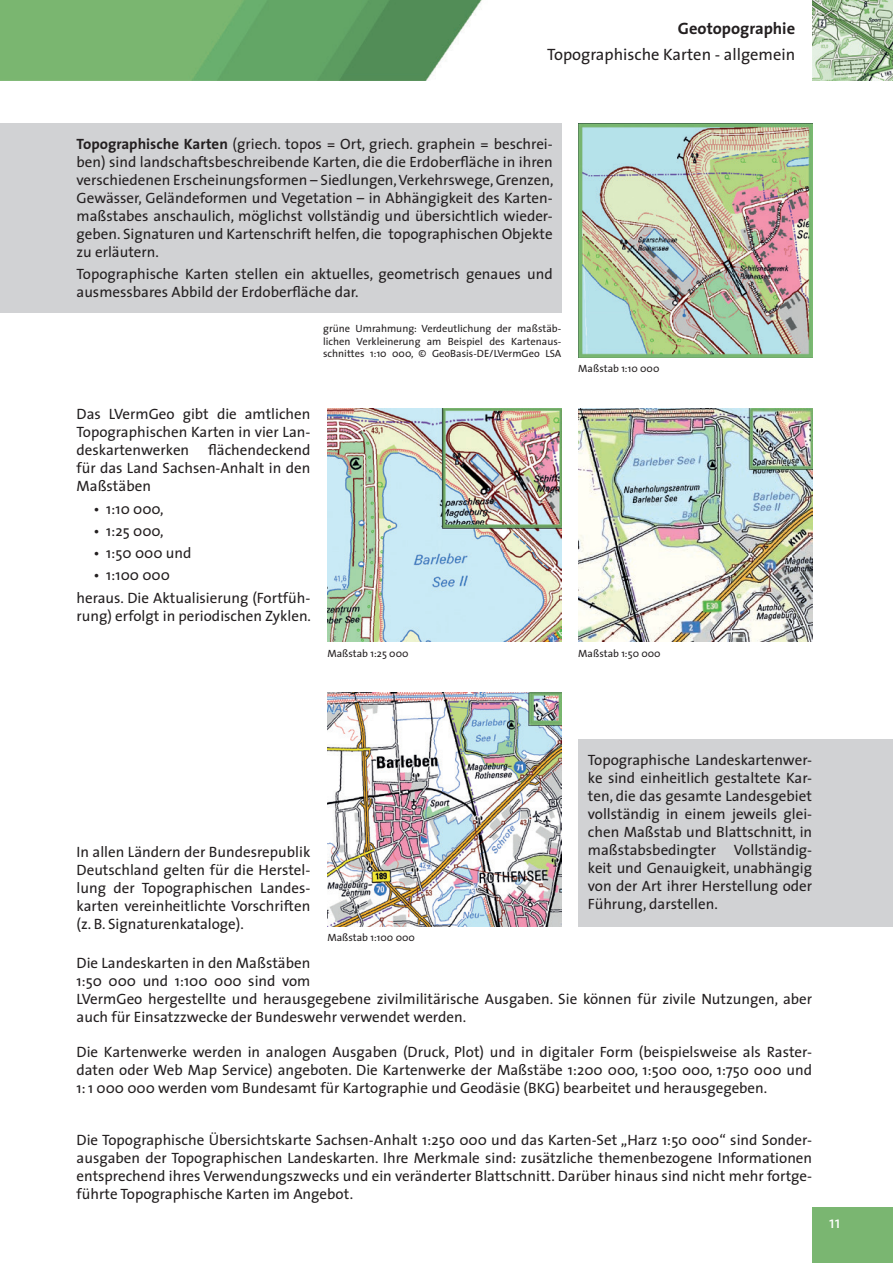
<style>
.page{position:relative;width:893px;height:1263px;background:#fff}
.page>*{position:absolute;margin:0;border:0;box-sizing:border-box;transform-origin:0 0}
.Text{font:16.5px/25.5px "The Sans";color:#231f20;text-align:right}
.t1{font:16.5px "The Sans";color:#fff}
.Text-2{font:15px/18px "The Sans";color:#231f20;text-align:justify}
.Text-3{font:10.5px/12.6px "The Sans";color:#231f20;text-align:justify}
.s1{font-weight:700}
</style>
<div class="page">
<img style="left:0;top:0;width:482px;height:81px">
<div style="left:812px;top:1208px;width:81px;height:55px;background:#7ab671"></div>
<img style="left:812px;top:0;width:81px;height:81px">
<img style="left:578px;top:123px;width:234px;height:234px">
<img style="left:578px;top:408px;width:234px;height:234px">
<img style="left:327px;top:408px;width:234px;height:234px">
<img style="left:327px;top:693px;width:234px;height:234px">
<div style="left:0;top:123px;width:561px;height:190px;background:#d1d2d4"></div>
<div style="left:578px;top:739px;width:315px;height:188px;background:#d1d2d4"></div>
<p class="Text" style="left:547px;top:16px;width:250px"><span class="s1">Geotopographie<br></span>Topographische Karten - allgemein</p>
<p class="Text-2" style="left:77px;top:135px;width:478px"><span class="s1">Topographische Karten</span> (griech. topos = Ort, griech. graphein = beschrei&shy;ben) sind landschaftsbeschreibende Karten, die die Erdoberfläche in ihren verschiedenen Erscheinungsformen – Siedlungen, Verkehrswege, Grenzen, Gewässer, Geländeformen und Vegetation – in Abhängigkeit des Karten&shy;maßstabes anschaulich, möglichst vollständig und übersichtlich wieder&shy;geben. Signaturen und Kartenschrift helfen, die topographischen Objekte zu erläutern.</p>
<p class="Text-2" style="left:77px;top:265px;width:478px">Topographische Karten stellen ein aktuelles, geometrisch genaues und ausmessbares Abbild der Erdoberfläche dar.</p>
<p class="Text-3" style="left:323px;top:322px;width:240px">grüne Umrahmung: Verdeutlichung der maßstäb&shy;lichen Verkleinerung am Beispiel des Kartenaus&shy;schnittes 1:10 000, © GeoBasis-DE/LVermGeo LSA</p>
<p class="Text-3" style="left:578px;top:362px;width:83px">Maßstab 1:10 000</p>
<p class="Text-2" style="left:77px;top:405px;width:235px">Das LVermGeo gibt die amtlichen Topographischen Karten in vier Lan&shy;deskartenwerken</p>
<p class="Text-2" style="left:77px;top:441px;width:235px;text-indent:132px">flächendeckend für das Land Sachsen-Anhalt in den Maßstäben</p>
<p class="Text-2" style="left:94px;top:500px;width:72px">• 1:10 000,</p>
<p class="Text-2" style="left:94px;top:522px;width:72px">• 1:25 000,</p>
<p class="Text-2" style="left:94px;top:544px;width:99px">• 1:50 000 und</p>
<p class="Text-2" style="left:77px;top:564px;width:235px;line-height:22.2px;text-indent:17px">• 1:100 000<br>heraus. Die Aktualisierung (Fortfüh-</p>
<p class="Text-2" style="left:77px;top:607px;width:236px">rung) erfolgt in periodischen Zyklen.</p>
<p class="Text-3" style="left:327px;top:647px;width:83px">Maßstab 1:25 000</p>
<p class="Text-3" style="left:578px;top:647px;width:84px">Maßstab 1:50 000</p>
<p class="Text-2" style="left:588px;top:751px;width:226px">Topographische Landeskartenwer&shy;ke sind einheitlich gestaltete Kar&shy;ten, die das gesamte Landesgebiet vollständig in einem jeweils glei&shy;chen Maßstab und Blattschnitt, in maßstabsbedingter Vollständig&shy;keit und Genauigkeit, unabhängig von der Art ihrer Herstellung oder Führung, darstellen.</p>
<p class="Text-2" style="left:77px;top:843px;width:235px">In allen Ländern der Bundesrepublik Deutschland gelten für die Herstel&shy;lung der Topographischen Landes&shy;karten vereinheitlichte Vorschriften (z. B. Signaturenkataloge).</p>
<p class="Text-2" style="left:77px;top:954px;width:737px;text-align:left">Die Landeskarten in den Maßstäben<br>1:50 000 und 1:100 000 sind vom<br>LVermGeo hergestellte und herausgegebene zivilmilitärische Ausgaben. Sie können für zivile Nutzungen, aber auch für Einsatzzwecke der Bundeswehr verwendet werden.</p>
<p class="Text-2" style="left:77px;top:1043px;width:737px">Die Kartenwerke werden in analogen Ausgaben (Druck, Plot) und in digitaler Form (beispielsweise als Raster&shy;daten oder Web Map Service) angeboten. Die Kartenwerke der Maßstäbe 1:200 000, 1:500 000, 1:750 000 und 1: 1 000 000 werden vom Bundesamt für Kartographie und Geodäsie (BKG) bearbeitet und herausgegeben.</p>
<p class="Text-2" style="left:77px;top:1131px;width:737px">Die Topographische Übersichtskarte Sachsen-Anhalt 1:250 000 und das Karten-Set „Harz 1:50 000“ sind Sonder&shy;ausgaben der Topographischen Landeskarten. Ihre Merkmale sind: zusätzliche themenbezogene Informationen entsprechend ihres Verwendungszwecks und ein veränderter Blattschnitt. Darüber hinaus sind nicht mehr fortge&shy;führte Topographische Karten im Angebot.</p>
<p class="Text-3" style="left:327px;top:931px;width:89px">Maßstab 1:100 000</p>
<p class="t1" style="left:829px;top:1212px;width:13px">11</p>
</div>
